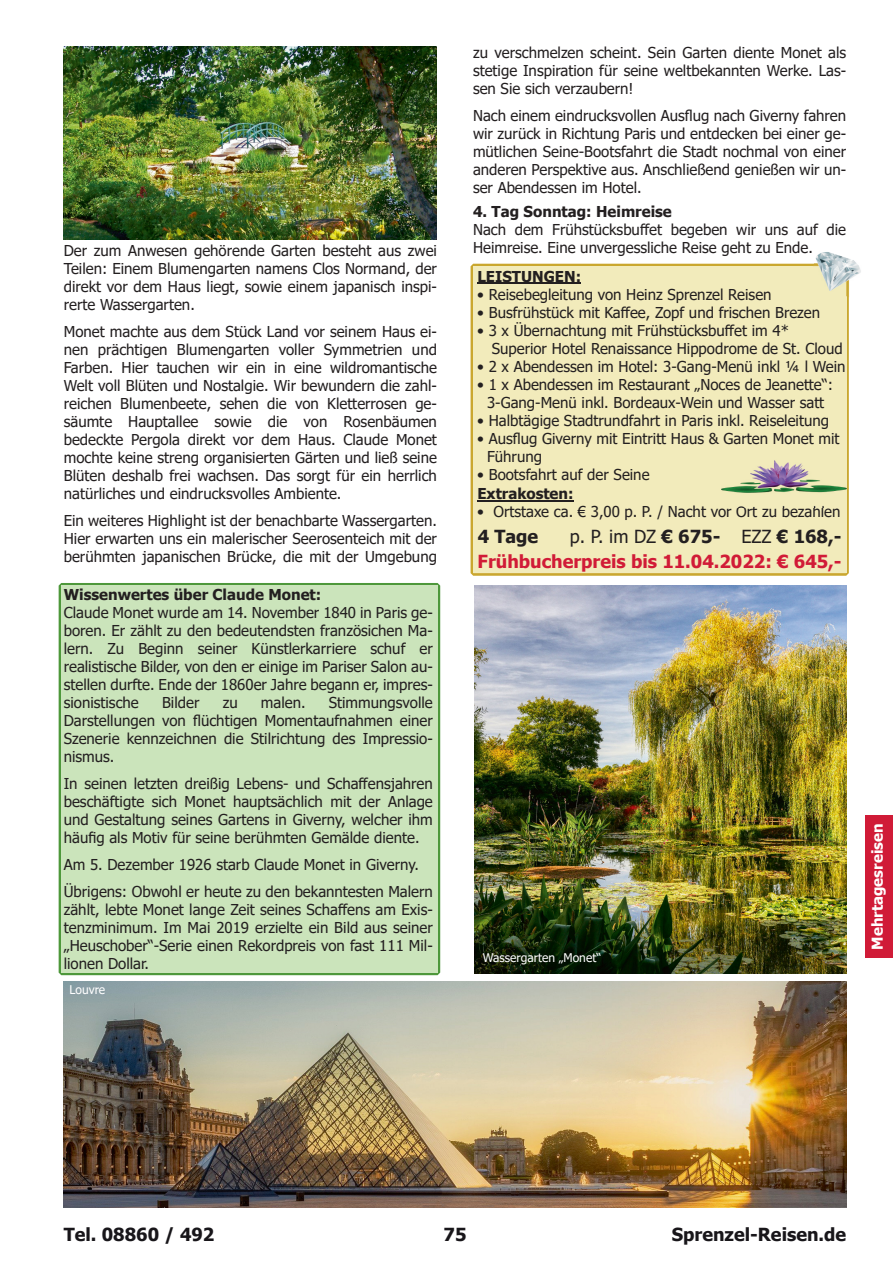
<style>
.page{position:relative;width:893px;height:1263px;background:#fff}
.page>*{position:absolute;margin:0;border:0;box-sizing:border-box;transform-origin:0 0}
.t1{font:700 18px/25.5px "Tahoma";color:#d11b37;text-align:right}
.t2{font:700 18px "Tahoma";color:#18161a}
.t3{font:700 18px "Tahoma";color:#231f20}
.t4{font:15px/18px "Tahoma";color:#231f20;text-align:justify}
.t5{font:700 15px "Tahoma";color:#231f20}
.t6{font:700 15px "Tahoma";color:#fff}
.t7{font:12px "Tahoma";color:#fff}
.s1{font-weight:400;color:#231f20}
.s2{color:#231f20}
</style>
<div class="page">
<svg style="left:471px;top:264px;width:378px;height:312px;background:#d0b146"></svg>
<div style="left:473px;top:266px;width:373px;height:307px;background:#f2ebbb"></div>
<svg style="left:59px;top:583px;width:381px;height:392px;background:#67a754"></svg>
<div style="left:61px;top:586px;width:377px;height:386px;background:#cbe4bb"></div>
<hr style="left:477px;top:283px;width:104px;height:1px;background:#231f20">
<hr style="left:477px;top:500px;width:97px;height:2px;background:#231f20">
<img style="left:64px;top:981px;width:782px;height:227px">
<img style="left:64px;top:47px;width:373px;height:192px">
<img style="left:475px;top:586px;width:371px;height:387px">
<img style="left:721px;top:460px;width:125px;height:48px">
<img style="left:807px;top:252px;width:54px;height:46px">
<div style="left:865px;top:815px;width:28px;height:143px;background:#d01b37"></div>
<p class="t4" style="left:64px;top:243px;width:375px">Der zum Anwesen gehörende Garten besteht aus zwei Teilen: Einem Blumengarten namens Clos Normand, der direkt vor dem Haus liegt, sowie einem japanisch inspi‐ rerte Wassergarten.</p>
<p class="t4" style="left:64px;top:324px;width:375px">Monet machte aus dem Stück Land vor seinem Haus ei‐ nen prächtigen Blumengarten voller Symmetrien und Farben. Hier tauchen wir ein in eine wildromantische Welt voll Blüten und Nostalgie. Wir bewundern die zahl‐ reichen Blumenbeete, sehen die von Kletterrosen ge‐ säumte Hauptallee sowie die von Rosenbäumen bedeckte Pergola direkt vor dem Haus. Claude Monet mochte keine streng organisierten Gärten und ließ seine Blüten deshalb frei wachsen. Das sorgt für ein herrlich natürliches und eindrucksvolles Ambiente.</p>
<p class="t4" style="left:64px;top:513px;width:375px">Ein weiteres Highlight ist der benachbarte Wassergarten.<br>Hier erwarten uns ein malerischer Seerosenteich mit der berühmten japanischen Brücke, die mit der Umgebung</p>
<p class="t5" style="left:64px;top:589px;width:259px">Wissenwertes über Claude Monet:</p>
<p class="t4" style="left:64px;top:605px;width:371px">Claude Monet wurde am 14. November 1840 in Paris ge‐ boren. Er zählt zu den bedeutendsten französichen Ma‐ lern. Zu Beginn seiner Künstlerkarriere schuf er realistische Bilder, von den er einige im Pariser Salon au‐ stellen durfte. Ende der 1860er Jahre begann er, impres‐ sionistische</p>
<p class="t4" style="left:64px;top:695px;width:371px;text-indent:265px">Stimmungsvolle Darstellungen von flüchtigen Momentaufnahmen einer Szenerie kennzeichnen die Stilrichtung des Impressio‐ nismus.</p>
<p class="t4" style="left:64px;top:776px;width:371px">In seinen letzten dreißig Lebens- und Schaffensjahren beschäftigte sich Monet hauptsächlich mit der Anlage und Gestaltung seines Gartens in Giverny, welcher ihm häufig als Motiv für seine berühmten Gemälde diente.</p>
<p class="t4" style="left:64px;top:852px;width:371px;line-height:27px">Am 5. Dezember 1926 starb Claude Monet in Giverny.<br>Übrigens: Obwohl er heute zu den bekanntesten Malern</p>
<p class="t4" style="left:64px;top:902px;width:371px">zählt, lebte Monet lange Zeit seines Schaffens am Exis‐ tenzminimum. Im Mai 2019 erzielte ein Bild aus seiner „Heuschober“-Serie einen Rekordpreis von fast 111 Mil‐ lionen Dollar.</p>
<p class="t4" style="left:162px;top:695px;width:39px">Bilder</p>
<p class="t4" style="left:223px;top:695px;width:17px">zu</p>
<p class="t4" style="left:261px;top:695px;width:46px">malen.</p>
<p class="t7" style="left:70px;top:985px;width:37px">Louvre</p>
<p class="t4" style="left:473px;top:45px;width:375px">zu verschmelzen scheint. Sein Garten diente Monet als stetige Inspiration für seine weltbekannten Werke. Las‐ sen Sie sich verzaubern!</p>
<p class="t4" style="left:473px;top:108px;width:375px">Nach einem eindrucksvollen Ausflug nach Giverny fahren wir zurück in Richtung Paris und entdecken bei einer ge‐ mütlichen Seine-Bootsfahrt die Stadt nochmal von einer anderen Perspektive aus. Anschließend genießen wir un‐ ser Abendessen im Hotel.</p>
<p class="t5" style="left:473px;top:206px;width:200px">4. Tag Sonntag: Heimreise</p>
<p class="t4" style="left:473px;top:222px;width:375px">Nach dem Frühstücksbuffet begeben wir uns auf die<br>Heimreise. Eine unvergessliche Reise geht zu Ende.</p>
<p class="t5" style="left:477px;top:270px;width:105px">LEISTUNGEN:</p>
<p class="t4" style="left:477px;top:286px;width:296px">• Reisebegleitung von Heinz Sprenzel Reisen</p>
<p class="t4" style="left:477px;top:304px;width:344px">• Busfrühstück mit Kaffee, Zopf und frischen Brezen</p>
<p class="t4" style="left:492px;top:322px;width:352px;text-indent:-14px">• 3 x Übernachtung mit Frühstücksbuffet im 4*<br>Superior Hotel Renaissance Hippodrome de St. Cloud</p>
<p class="t4" style="left:477px;top:358px;width:370px">• 2 x Abendessen im Hotel: 3-Gang-Menü inkl ¼ l Wein</p>
<p class="t4" style="left:477px;top:376px;width:357px;text-align:center">• 1 x Abendessen im Restaurant „Noces de Jeanette“:<br>3-Gang-Menü inkl. Bordeaux-Wein und Wasser satt</p>
<p class="t4" style="left:477px;top:412px;width:353px">• Halbtägige Stadtrundfahrt in Paris inkl. Reiseleitung</p>
<p class="t4" style="left:487px;top:430px;width:354px;text-indent:-10px">• Ausflug Giverny mit Eintritt Haus &amp; Garten Monet mit<br>Führung</p>
<p class="t4" style="left:477px;top:466px;width:174px">• Bootsfahrt auf der Seine</p>
<p class="t5" style="left:477px;top:488px;width:98px">Extrakosten:</p>
<p class="t4" style="left:477px;top:504px;width:365px">• Ortstaxe ca. € 3,00 p. P. / Nacht vor Ort zu bezahlen</p>
<p class="t3" style="left:478px;top:529px;width:62px">4 Tage</p>
<p class="t1" style="left:478px;top:525px;width:366px"><span class="s1">p. P. im DZ</span> <span class="s2">€ 675-</span> <span class="s1">EZZ</span> <span class="s2">€ 168,-<br></span>Frühbucherpreis bis 11.04.2022: € 645,-</p>
<p class="t7" style="left:483px;top:953px;width:120px">Wassergarten „Monet“</p>
<p class="t6" style="left:871px;top:949px;width:127px;rotate:-90deg">Mehrtagesreisen</p>
<p class="t2" style="left:64px;top:1227px;width:152px">Tel. 08860 / 492</p>
<p class="t2" style="left:443px;top:1227px;width:24px">75</p>
<p class="t2" style="left:672px;top:1227px;width:176px">Sprenzel-Reisen.de</p>
</div>
